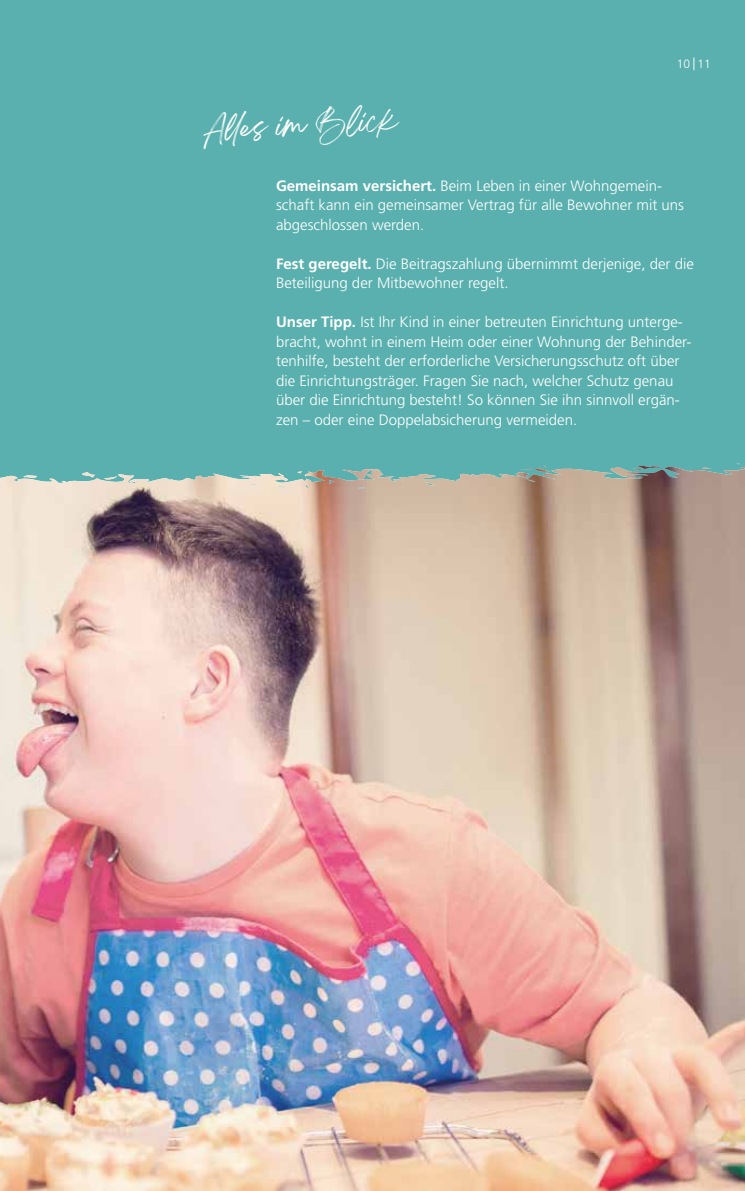
<style>
.page{position:relative;width:745px;height:1191px;background:#fff}
.page>*{position:absolute;margin:0;border:0;box-sizing:border-box;transform-origin:0 0}
.t1{font:24.6px "Breathing Personal Use";color:#fff}
.t2{font:300 15px/19.5px "Frutiger LT Std";color:#fff}
.t3{font:300 12px "Frutiger LT Std";color:#fff}
.s1{font-weight:700}
</style>
<div class="page">
<div style="left:0;top:0;width:744px;height:500px;background:#5ab0ae"></div>
<svg style="left:693px;top:58px;width:1px;height:12px"></svg>
<img style="left:0;top:463px;width:744px;height:728px">
<img style="left:301px;top:463px;width:438px;height:21px">
<p class="t3" style="left:676px;top:57px;width:36px">10 11</p>
<h1 class="t1" style="left:203px;top:122px;width:182px;rotate:-3deg">Alles im Blick</h1>
<p class="t2" style="left:276px;top:176px;width:409px"><span class="s1">Gemeinsam versichert.</span> Beim Leben in einer Wohngemein&shy;schaft kann ein gemeinsamer Vertrag für alle Bewohner mit uns abgeschlossen werden.</p>
<p class="t2" style="left:276px;top:254px;width:419px"><span class="s1">Fest geregelt.</span> Die Beitragszahlung übernimmt derjenige, der die<br>Beteiligung der Mitbewohner regelt.</p>
<p class="t2" style="left:276px;top:312px;width:416px"><span class="s1">Unser Tipp.</span> Ist Ihr Kind in einer betreuten Einrichtung unterge&shy;bracht, wohnt in einem Heim oder einer Wohnung der Behinder&shy;tenhilfe, besteht der erforderliche Versicherungsschutz oft über die Einrichtungsträger. Fragen Sie nach, welcher Schutz genau über die Einrichtung besteht! So können Sie ihn sinnvoll ergän&shy;zen – oder eine Doppelabsicherung vermeiden.</p>
</div>
